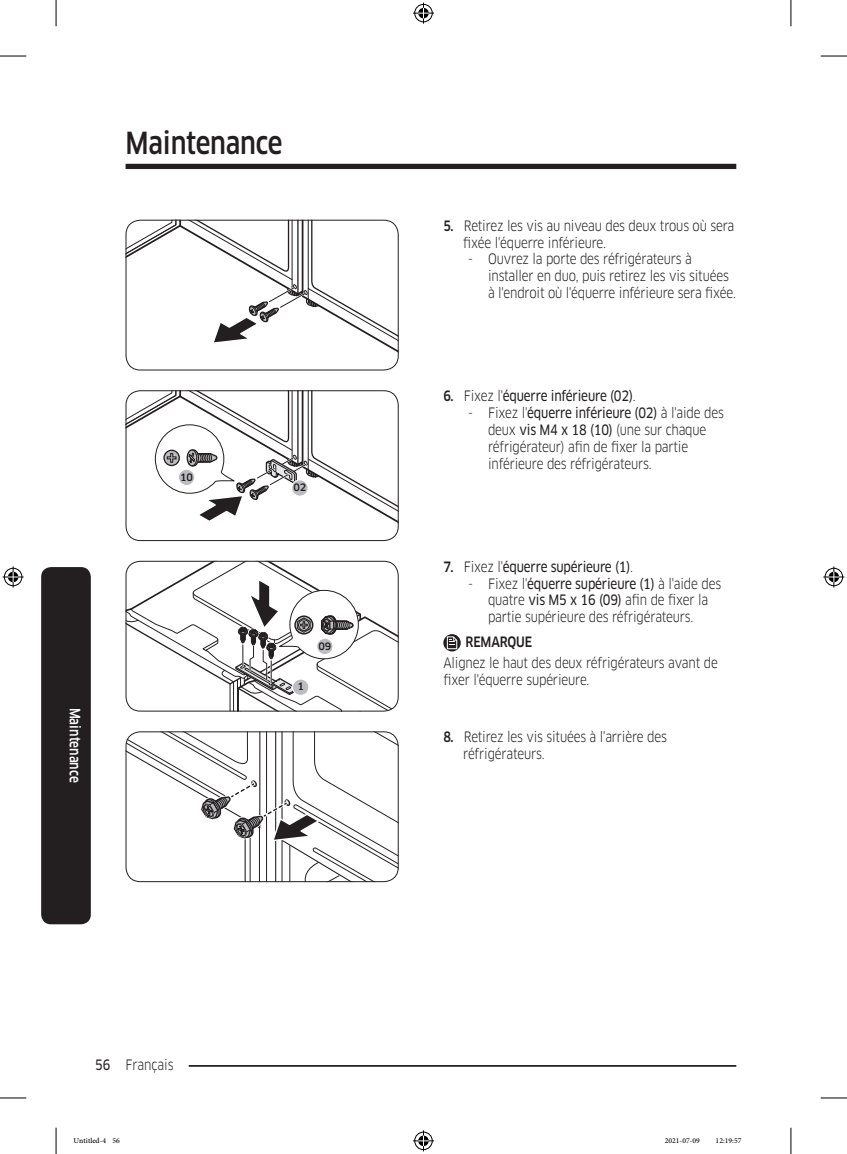
<style>
.page{position:relative;width:847px;height:1154px;background:#fff}
.page>*{position:absolute;margin:0;border:0;box-sizing:border-box;transform-origin:0 0}
.t1{font:500 29.75px "Samsung Clan Pro";letter-spacing:-.01em;color:#231f20;scale:.85 1}
.t2{font:14px/16.8px "Samsung Clan Pro";letter-spacing:-.015em;color:#231f20;scale:.85 1}
.t3{font:14px "Samsung Clan Pro News";letter-spacing:-.015em;color:#231f20;scale:.85 1}
.Sidebar{font:500 14px "Samsung Clan Pro";color:#fff;scale:.85 1}
.DL_DT_Icon{font:500 14px "Samsung Clan Pro";letter-spacing:-.015em;color:#231f20;scale:.85 1}
.t4{font:10.5px "Adobe Arabic";color:#000}
.image{font:500 9.97px "Samsung Clan Pro";color:#231f20}
.s1{font-family:"Samsung Clan Pro News"}
.s2{font-weight:500}
.s3{font-family:"Samsung Clan Pro";font-weight:500}
.s4{font-family:"Samsung Clan Pro"}
</style>
<div class="page">
<div style="left:125px;top:164px;width:611px;height:5px;background:#231f20"></div>
<hr style="left:125px;top:1065px;width:611px;height:2px;background:#231f20">
<div style="left:111px;top:1055px;width:78px;height:17px;background:#fff"></div>
<div style="left:41px;top:567px;width:50px;height:357px;background:#231f20;border-radius:10px"></div>
<svg style="left:126px;top:220px;width:272px;height:150px"></svg>
<div style="left:125px;top:220px;width:273px;height:150px;border:1px solid #231f20;border-radius:14px"></div>
<svg style="left:127px;top:390px;width:271px;height:151px"></svg>
<div style="left:178px;top:469px;width:17px;height:17px;background:#bcbdc0;border:1px solid #fff;border-radius:50%"></div>
<div style="left:291px;top:479px;width:17px;height:17px;background:#bcbdc0;border:1px solid #fff;border-radius:50%"></div>
<div style="left:125px;top:390px;width:273px;height:151px;border:1px solid #231f20;border-radius:14px"></div>
<svg style="left:126px;top:561px;width:273px;height:151px"></svg>
<div style="left:292px;top:679px;width:17px;height:17px;background:#bcbdc0;border:1px solid #fff;border-radius:50%"></div>
<div style="left:316px;top:638px;width:17px;height:17px;background:#bcbdc0;border:1px solid #fff;border-radius:50%"></div>
<div style="left:125px;top:561px;width:273px;height:150px;border:1px solid #231f20;border-radius:14px"></div>
<svg style="left:443px;top:634px;width:17px;height:17px"></svg>
<svg style="left:446px;top:636px;width:11px;height:13px"></svg>
<svg style="left:127px;top:731px;width:271px;height:151px"></svg>
<div style="left:125px;top:731px;width:273px;height:151px;border:1px solid #231f20;border-radius:14px"></div>
<svg style="left:0;top:56px;width:26px;height:1px"></svg>
<svg style="left:820px;top:56px;width:26px;height:1px"></svg>
<svg style="left:0;top:1097px;width:26px;height:1px"></svg>
<svg style="left:820px;top:1097px;width:26px;height:1px"></svg>
<svg style="left:56px;top:0;width:1px;height:26px"></svg>
<svg style="left:56px;top:1128px;width:1px;height:26px"></svg>
<svg style="left:790px;top:0;width:1px;height:26px"></svg>
<svg style="left:790px;top:1128px;width:1px;height:26px"></svg>
<svg style="left:413px;top:3px;width:21px;height:21px"></svg>
<svg style="left:413px;top:1130px;width:21px;height:21px"></svg>
<svg style="left:3px;top:566px;width:21px;height:21px"></svg>
<svg style="left:823px;top:566px;width:21px;height:21px"></svg>
<h1 class="t1" style="left:125px;top:125px;width:186px">Maintenance</h1>
<p class="Sidebar" style="left:83px;top:707px;width:90px;rotate:90deg">Maintenance</p>
<p class="image" style="left:180px;top:471px;width:14px">10</p>
<p class="image" style="left:293px;top:482px;width:14px">02</p>
<p class="image" style="left:297px;top:681px;width:8px">1</p>
<p class="image" style="left:318px;top:640px;width:14px">09</p>
<p class="t2" style="left:95px;top:1056px;width:94px"><span class="s1">56</span> Français</p>
<p class="t2" style="left:463px;top:217px;width:320px;text-indent:-20px"><span class="s2">5.</span> Retirez les vis au niveau des deux trous où sera fixée l'équerre inférieure.</p>
<p class="t2" style="left:488px;top:251px;width:293px;text-indent:-20px">- Ouvrez la porte des réfrigérateurs à installer en duo, puis retirez les vis situées à l'endroit où l'équerre inférieure sera fixée.</p>
<p class="t3" style="left:443px;top:388px;width:228px"><span class="s3">6.</span> <span class="s4">Fixez l'</span>équerre inférieure (02)<span class="s4">.</span></p>
<p class="t2" style="left:488px;top:404px;width:279px;text-indent:-20px">- Fixez l'<span class="s1">équerre inférieure (02)</span> à l'aide des deux <span class="s1">vis M4 x 18 (10)</span> (une sur chaque réfrigérateur) afin de fixer la partie inférieure des réfrigérateurs.</p>
<p class="t3" style="left:443px;top:558px;width:224px"><span class="s3">7.</span> <span class="s4">Fixez l'</span>équerre supérieure (1)<span class="s4">.</span></p>
<p class="t2" style="left:468px;top:575px;width:299px;text-align:center">- Fixez l'<span class="s1">équerre supérieure (1)</span> à l'aide des quatre <span class="s1">vis M5 x 16 (09)</span> afin de fixer la partie supérieure des réfrigérateurs.</p>
<p class="DL_DT_Icon" style="left:465px;top:633px;width:80px">REMARQUE</p>
<p class="t2" style="left:443px;top:655px;width:324px">Alignez le haut des deux réfrigérateurs avant de fixer l'équerre supérieure.</p>
<p class="t2" style="left:463px;top:729px;width:241px;text-indent:-20px"><span class="s2">8.</span> Retirez les vis situées à l'arrière des réfrigérateurs.</p>
<p class="t4" style="left:74px;top:1133px;width:48px">Untitled-4 56</p>
<p class="t4" style="left:664px;top:1133px;width:37px">2021-07-09</p>
<p class="t4" style="left:715px;top:1133px;width:27px">12:19:57</p>
</div>
